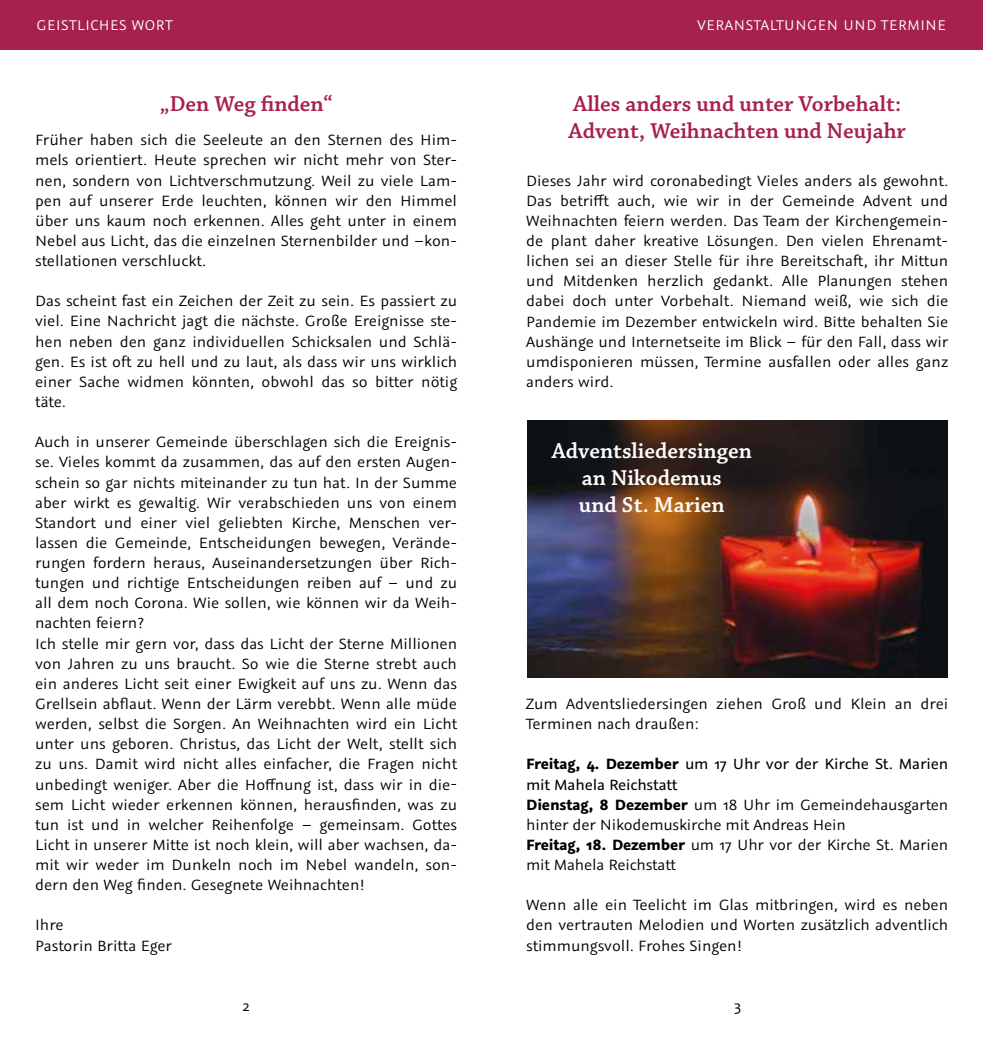
<style>
.page{position:relative;width:983px;height:1042px;background:#fff}
.page>*{position:absolute;margin:0;border:0;box-sizing:border-box;transform-origin:0 0}
.t1{font:600 22.75px/27.1px "Chaparral Pro";color:#a6214b}
.t2{font:600 22.75px/27.1px "Chaparral Pro";color:#fff;text-align:center}
.t3{font:16.62px/20.1px "Graublau Sans";color:#000;text-align:justify}
.t4{font:15.75px "Graublau Sans";letter-spacing:.04em;color:#fff}
.s1{font-weight:700}
.s2{font-style:inherit}
</style>
<div class="page">
<div style="left:0;top:0;width:491px;height:50px;background:#a6214b"></div>
<div style="left:491px;top:0;width:491px;height:50px;background:#a6214b"></div>
<img style="left:527px;top:421px;width:420px;height:256px">
<p class="t4" style="left:37px;top:16px;width:137px">GEISTLICHES WORT</p>
<p class="t4" style="left:697px;top:16px;width:249px">VERANSTALTUNGEN UND TERMINE</p>
<h1 class="t1" style="left:160px;top:91px;width:174px">„Den Weg finden“</h1>
<p class="t3" style="left:35px;top:130px;width:423px">Früher haben sich die Seeleute an den Sternen des Him&shy;mels orientiert. Heute sprechen wir nicht mehr von Ster&shy;nen, sondern von Lichtverschmutzung. Weil zu viele Lam&shy;pen auf unserer Erde leuchten, können wir den Himmel über uns kaum noch erkennen. Alles geht unter in einem Nebel aus Licht, das die einzelnen Sternenbilder und –kon&shy;stellationen verschluckt.</p>
<p class="t3" style="left:35px;top:291px;width:423px">Das scheint fast ein Zeichen der Zeit zu sein. Es passiert zu viel. Eine Nachricht jagt die nächste. Große Ereignisse ste&shy;hen neben den ganz individuellen Schicksalen und Schlä&shy;gen. Es ist oft zu hell und zu laut, als dass wir uns wirklich einer Sache widmen könnten, obwohl das so bitter nötig täte.</p>
<p class="t3" style="left:35px;top:432px;width:423px;text-align:left">Auch in unserer Gemeinde überschlagen sich die Ereignis&shy;se. Vieles kommt da zusammen, das auf den ersten Augen&shy;schein so gar nichts miteinander zu tun hat. In der Summe aber wirkt es gewaltig. Wir verabschieden uns von einem Standort und einer viel geliebten Kirche, Menschen ver&shy;lassen die Gemeinde, Entscheidungen bewegen, Verände&shy;rungen fordern heraus, Auseinandersetzungen über Rich&shy;tungen und richtige Entscheidungen reiben auf – und zu all dem noch Corona. Wie sollen, wie können wir da Weih&shy;nachten feiern?<br>Ich stelle mir gern vor, dass das Licht der Sterne Millionen von Jahren zu uns braucht. So wie die Sterne strebt auch ein anderes Licht seit einer Ewigkeit auf uns zu. Wenn das Grellsein abflaut. Wenn der Lärm verebbt. Wenn alle müde werden, selbst die Sorgen. An Weihnachten wird ein Licht unter uns geboren. Christus, das Licht der Welt, stellt sich zu uns. Damit wird nicht alles einfacher, die Fragen nicht unbedingt weniger. Aber die Hoffnung ist, dass wir in die&shy;sem Licht wieder erkennen können, herausfinden, was zu tun ist und in welcher Reihenfolge – gemeinsam. Gottes Licht in unserer Mitte ist noch klein, will aber wachsen, da&shy;mit wir weder im Dunkeln noch im Nebel wandeln, son&shy;dern den Weg finden. Gesegnete Weihnachten!</p>
<p class="t3" style="left:35px;top:915px;width:138px">Ihre<br>Pastorin Britta Eger</p>
<h1 class="t1" style="left:568px;top:91px;width:339px">Alles anders und unter Vorbehalt:<br>Advent, Weihnachten und Neujahr</h1>
<p class="t3" style="left:526px;top:170px;width:423px">Dieses Jahr wird coronabedingt Vieles anders als gewohnt.<br>Das betrifft auch, wie wir in der Gemeinde Advent und Weihnachten feiern werden. Das Team der Kirchengemein&shy;de plant daher kreative Lösungen. Den vielen Ehrenamt&shy;lichen sei an dieser Stelle für ihre Bereitschaft, ihr Mittun und Mitdenken herzlich gedankt. Alle Planungen stehen dabei doch unter Vorbehalt. Niemand weiß, wie sich die Pandemie im Dezember entwickeln wird. Bitte behalten Sie Aushänge und Internetseite im Blick – für den Fall, dass wir umdisponieren müssen, Termine ausfallen oder alles ganz anders wird.</p>
<h1 class="t2" style="left:551px;top:438px;width:202px">Adventsliedersingen an Nikodemus<br>und St. Marien</h1>
<p class="t3" style="left:526px;top:694px;width:423px">Zum Adventsliedersingen ziehen Groß und Klein an drei<br>Terminen nach draußen:</p>
<p class="t3" style="left:526px;top:754px;width:423px;text-align:left"><span class="s1">Freitag, 4. Dezember</span> <span class="s2">um 17 Uhr vor der Kirche St. Marien mit Mahela Reichstatt<br></span><span class="s1">Dienstag, 8 Dezember</span> um 18 Uhr im Gemeindehausgarten hinter der Nikodemuskirche mit Andreas Hein<br><span class="s1">Freitag, 18. Dezember</span> um 17 Uhr vor der Kirche St. Marien mit Mahela Reichstatt</p>
<p class="t3" style="left:526px;top:895px;width:423px">Wenn alle ein Teelicht im Glas mitbringen, wird es neben den vertrauten Melodien und Worten zusätzlich adventlich stimmungsvoll. Frohes Singen!</p>
<p class="t3" style="left:242px;top:995px;width:9px">2</p>
<p class="t3" style="left:734px;top:995px;width:9px">3</p>
</div>
